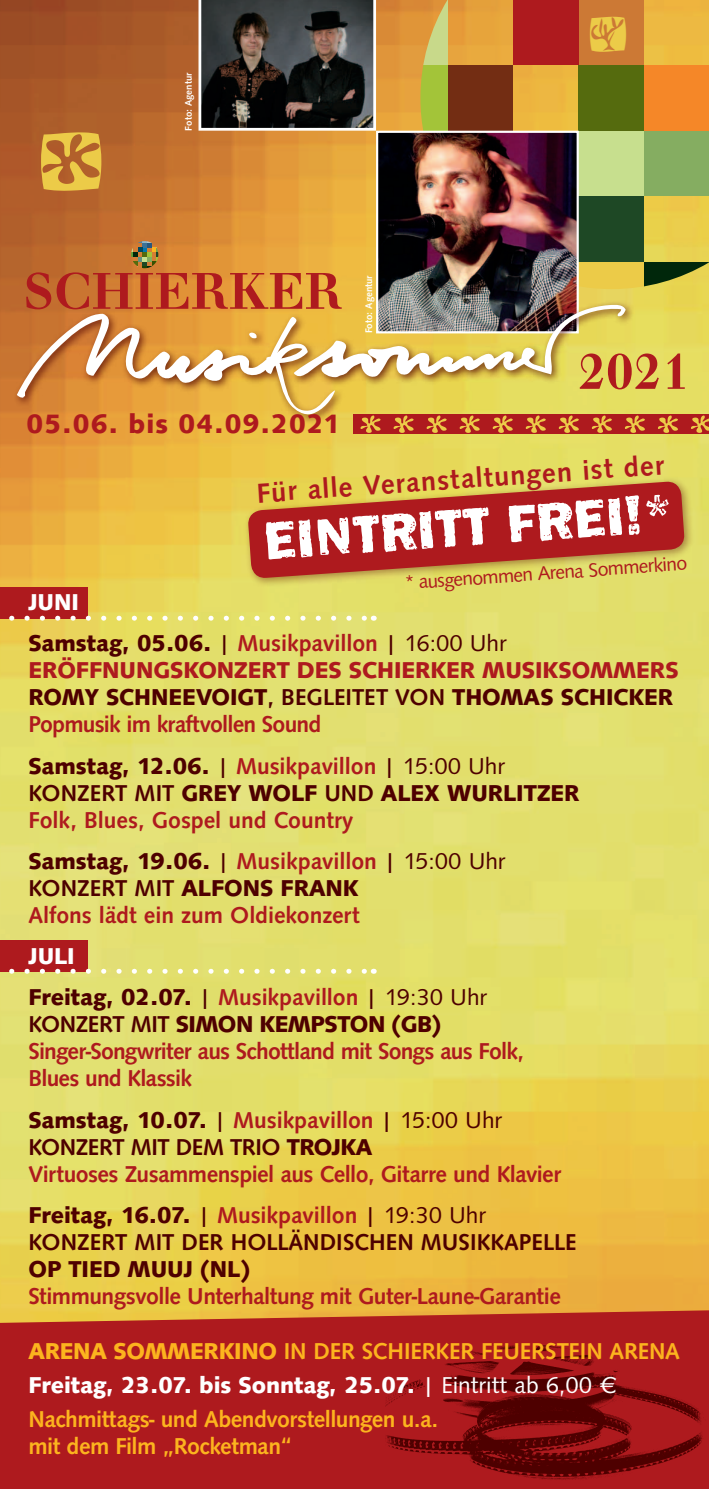
<style>
.page{position:relative;width:709px;height:1489px;background:#fff}
.page>*{position:absolute;margin:0;border:0;box-sizing:border-box;transform-origin:0 0}
.t1{font:55px "Frankie";color:#fff}
.t2{font:54.5px "Total Floral";color:#eccb48}
.t3{font:700 50px "Walbaum";color:#ae1a1e}
.t4{font:32.5px "Total Floral";color:#eccb48}
.t5{font:500 28.5px "Saxony";color:#ae1a1e}
.t6{font:800 27.5px "Saxony";letter-spacing:.04em;color:#ae1a1e}
.t7{font:500 23.75px/27px "Saxony";letter-spacing:-.02em;color:#ae1a1e}
.t8{font:800 23.75px/27px "Saxony";color:#4e0000}
.t9{font:500 23.75px/34px "Saxony";letter-spacing:-.015em;color:#fcb41e}
.t10{font:500 23.75px/27px "Saxony";color:#ae1a1e}
.t11{font:500 23.75px/27px "Saxony";color:#4e0000}
.t12{font:23.75px "Saxony Rmn Heavy";color:#fff}
.t13{font:20px "Saxony";color:#ae1a1e}
.t14{font:500 10px "Saxony";color:#fff}
.s1{font-family:"Saxony Rmn Regular";font-weight:400}
.s2{font-family:"Saxony Rmn Medium";font-weight:400;color:#ae1a1e}
.s3{color:#ae1a1e}
.s4{font-weight:500}
.s5{font-weight:500;color:#ae1a1e}
.s6{font-weight:800;color:#4e0000}
.s7{font-family:"Saxony Rmn Regular";font-weight:400;color:#4e0000}
.s8{font-family:"Saxony Rmn Medium";font-weight:400}
.s9{color:#4e0000}
.s10{font-weight:800}
.s11{font-weight:800;color:#fff}
.s12{font-family:"Saxony Rmn Regular";font-weight:400;color:#fff}
</style>
<div class="page">
<img style="left:0;top:0;width:709px;height:1310px">
<svg style="left:198px;top:0;width:178px;height:131px"></svg>
<div style="left:578px;top:262px;width:66px;height:27px;background:#eccb48"></div>
<svg style="left:644px;top:262px;width:65px;height:27px;fill:#00270b"></svg>
<div style="left:578px;top:196px;width:66px;height:66px;background:#1e4825"></div>
<div style="left:578px;top:131px;width:66px;height:65px;background:#c7df8e"></div>
<div style="left:644px;top:131px;width:65px;height:65px;background:#85ad61"></div>
<div style="left:644px;top:65px;width:65px;height:66px;background:#f58728"></div>
<div style="left:578px;top:65px;width:66px;height:66px;background:#556b0e"></div>
<div style="left:447px;top:65px;width:66px;height:66px;background:#732d13"></div>
<div style="left:420px;top:65px;width:27px;height:66px;background:#a3c439"></div>
<svg style="left:420px;top:0;width:27px;height:65px"></svg>
<div style="left:578px;top:0;width:66px;height:65px;background:#cc7935"></div>
<div style="left:513px;top:0;width:65px;height:65px;background:#ae1a1e"></div>
<img style="left:379px;top:134px;width:197px;height:165px">
<div style="left:376px;top:131px;width:203px;height:202px;border:2px solid #fff"></div>
<svg style="left:131px;top:241px;width:27px;height:27px"></svg>
<div style="left:0;top:586px;width:87px;height:32px;background:#ae1a1e"></div>
<svg style="left:0;top:615px;width:366px;height:5px"></svg>
<div style="left:0;top:939px;width:87px;height:32px;background:#ae1a1e"></div>
<svg style="left:0;top:968px;width:366px;height:5px"></svg>
<div style="left:12px;top:299px;width:623px;height:125px;background:#4e0000;opacity:.75"></div>
<div style="left:353px;top:414px;width:356px;height:20px;background:#ae1a1e"></div>
<svg style="left:17px;top:304px;width:628px;height:129px"></svg>
<svg style="left:658px;top:415px;width:20px;height:18px"></svg>
<svg style="left:691px;top:415px;width:18px;height:18px"></svg>
<div style="left:243px;top:476px;width:451px;height:112px;background:#4e0000;opacity:.4"></div>
<svg style="left:247px;top:481px;width:438px;height:97px;fill:#ae1a1e"></svg>
<div style="left:0;top:1310px;width:709px;height:178px;background:#ae1a1e"></div>
<img style="left:385px;top:1345px;width:324px;height:143px">
<h2 class="t2" style="left:38px;top:132px;width:67px">z</h2>
<p class="t14" style="left:183px;top:131px;width:60px;rotate:-90deg">Foto: Agentur</p>
<h3 class="t3" style="left:24px;top:261px;width:320px">SCHIERKER</h3>
<p class="t14" style="left:363px;top:333px;width:60px;rotate:-90deg">Foto: Agentur</p>
<p class="t6" style="left:27px;top:408px;width:315px">05.06. BIS 04.09.2021</p>
<h3 class="t4" style="left:588px;top:17px;width:41px">x</h3>
<h3 class="t3" style="left:578px;top:341px;width:113px">2021</h3>
<p class="t5" style="left:256px;top:476px;width:410px;rotate:-4deg">Für alle Veranstaltungen ist der</p>
<h1 class="t1" style="left:262px;top:508px;width:413px;rotate:-4deg">EINTRITT FREI!*</h1>
<p class="t13" style="left:405px;top:571px;width:284px;rotate:-4deg">* ausgenommen Arena Sommerkino</p>
<p class="t12" style="left:28px;top:588px;width:52px">JUNI</p>
<p class="t8" style="left:28px;top:630px;width:649px">SAMSTAG, 05.06. <span class="s1">|</span> <span class="s2">Musikpavillon</span> <span class="s1">| 16:00 Uhr </span><span class="s3">ERÖFFNUNGSKONZERT DES SCHIERKER MUSIKSOMMERS </span>ROMY SCHNEEVOIGT<span class="s4">, begleitet von</span> THOMAS SCHICKER <span class="s5">Popmusik im kraftvollen Sound</span></p>
<p class="t8" style="left:28px;top:752px;width:552px">SAMSTAG, 12.06. <span class="s1">|</span> <span class="s2">Musikpavillon</span> <span class="s1">| 15:00 Uhr<br></span><span class="s4">Konzert mit</span> GREY WOLF <span class="s4">und</span> ALEX WURLITZER<br><span class="s5">Folk, Blues, Gospel und Country</span></p>
<p class="t10" style="left:28px;top:847px;width:478px"><span class="s6">SAMSTAG, 19.06.</span> <span class="s7">|</span> <span class="s8">Musikpavillon</span> <span class="s7">| 15:00 Uhr<br></span><span class="s9">Konzert mit</span> <span class="s6">ALFONS FRANK<br></span>Alfons lädt ein zum Oldiekonzert</p>
<p class="t12" style="left:28px;top:942px;width:48px">JULI</p>
<p class="t7" style="left:28px;top:983px;width:497px"><span class="s6">FREITAG, 02.07.</span> <span class="s7">|</span> <span class="s8">Musikpavillon</span> <span class="s7">| 19:30 Uhr </span><span class="s9">Konzert mit</span> <span class="s6">SIMON KEMPSTON (GB)<br></span>Singer-Songwriter aus Schottland mit Songs aus Folk, Blues und Klassik</p>
<p class="t7" style="left:28px;top:1106px;width:534px"><span class="s6">SAMSTAG, 10.07.</span> <span class="s7">|</span> <span class="s8">Musikpavillon</span> <span class="s7">| 15:00 Uhr<br></span><span class="s9">Konzert mit dem Trio</span> <span class="s6">TROJKA<br></span>Virtuoses Zusammenspiel aus Cello, Gitarre und Klavier</p>
<p class="t11" style="left:28px;top:1201px;width:463px"><span class="s10">FREITAG, 16.07.</span> <span class="s1">|</span> <span class="s2">Musikpavillon</span> <span class="s1">| 19:30 Uhr<br></span>Konzert mit der holländischen Musikkap</p>
<p class="t11" style="left:531px;top:1228px;width:47px">elle</p>
<p class="t8" style="left:28px;top:1255px;width:223px">OP TIED MUUJ (NL)</p>
<p class="t7" style="left:28px;top:1282px;width:534px">Stimmungsvolle Unterhaltung mit Guter-Laune-Garantie</p>
<p class="t9" style="left:28px;top:1334px;width:650px"><span class="s10">ARENA SOMMERKINO</span> in der schierker feuerstein arena<br><span class="s11">FREITAG, 23.07. BIS SONNTAG, 25.07.</span> <span class="s12">| Eintritt ab 6,00 €<br></span>Nachmittags- und Abendvorstellungen u.a.</p>
<p class="t9" style="left:28px;top:1429px;width:265px">mit dem Film „Rocketman“</p>
</div>
